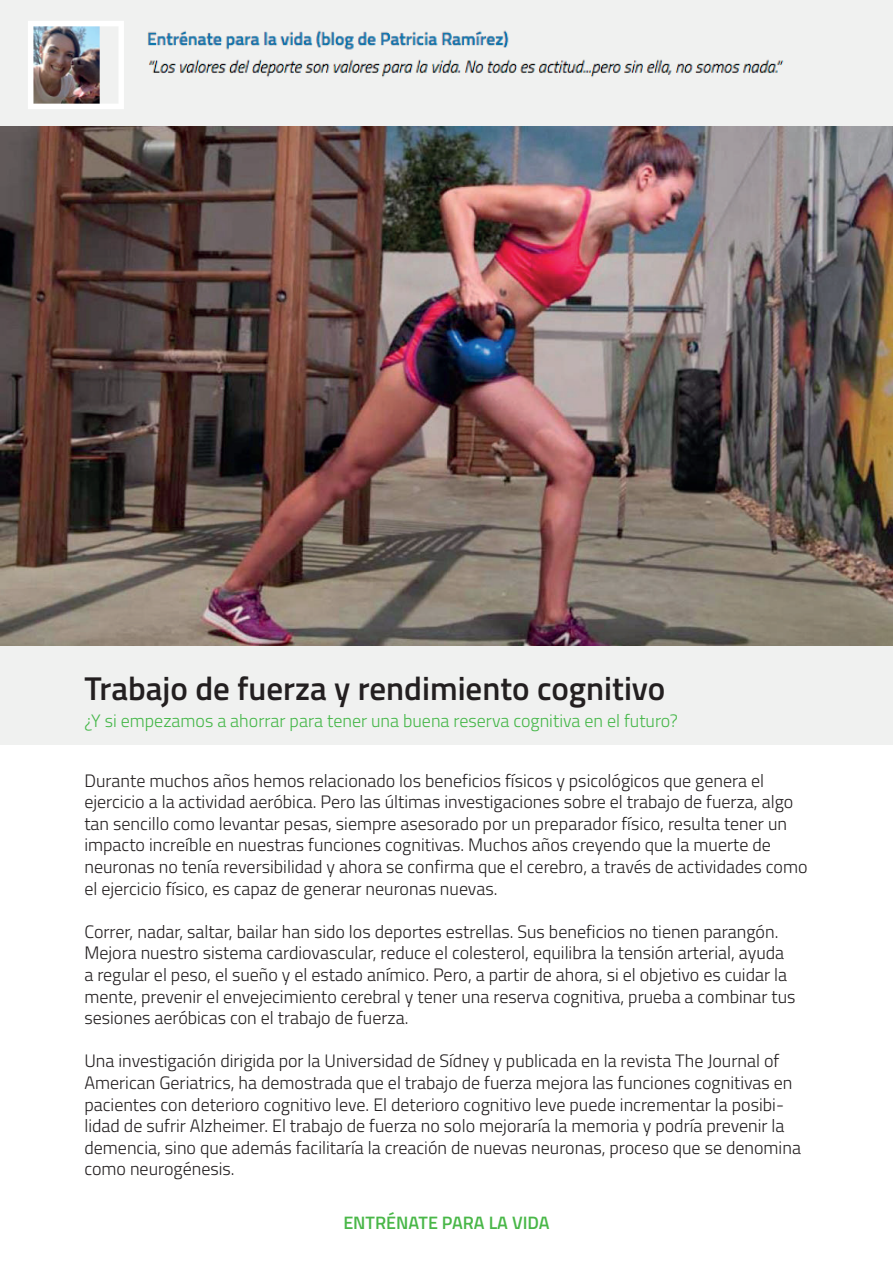
<style>
.page{position:relative;width:893px;height:1263px;background:#fff}
.page>*{position:absolute;margin:0;border:0;box-sizing:border-box;transform-origin:0 0}
.t1{font:600 33px "Titillium Web";color:#231f20}
.t2{font:300 18px/21.6px "Titillium Web";color:#231f20}
.t3{font:300 18px "Titillium Web";color:#45b749}
.t4{font:600 18px "Titillium Web";color:#49b748}
</style>
<div class="page">
<div style="left:0;top:0;width:893px;height:128px;background:#f0f1f0"></div>
<div style="left:1px;top:646px;width:892px;height:99px;background:#f0f1f0"></div>
<img style="left:28px;top:21px;width:756px;height:88px">
<img style="left:1px;top:127px;width:892px;height:519px">
<h1 class="t1" style="left:84px;top:664px;width:582px">Trabajo de fuerza y rendimiento cognitivo</h1>
<p class="t3" style="left:84px;top:708px;width:595px">¿Y si empezamos a ahorrar para tener una buena reserva cognitiva en el futuro?</p>
<p class="t2" style="left:84px;top:768px;width:725px">Durante muchos años hemos relacionado los beneficios físicos y psicológicos que genera el ejercicio a la actividad aeróbica. Pero las últimas investigaciones sobre el trabajo de fuerza, algo tan sencillo como levantar pesas, siempre asesorado por un preparador físico, resulta tener un impacto increíble en nuestras funciones cognitivas. Muchos años creyendo que la muerte de neuronas no tenía reversibilidad y ahora se confirma que el cerebro, a través de actividades como el ejercicio físico, es capaz de generar neuronas nuevas.</p>
<p class="t2" style="left:84px;top:920px;width:713px">Correr, nadar, saltar, bailar han sido los deportes estrellas. Sus beneficios no tienen parangón.<br>Mejora nuestro sistema cardiovascular, reduce el colesterol, equilibra la tensión arterial, ayuda a regular el peso, el sueño y el estado anímico. Pero, a partir de ahora, si el objetivo es cuidar la mente, prevenir el envejecimiento cerebral y tener una reserva cognitiva, prueba a combinar tus sesiones aeróbicas con el trabajo de fuerza.</p>
<p class="t2" style="left:84px;top:1049px;width:718px">Una investigación dirigida por la Universidad de Sídney y publicada en la revista The Journal of American Geriatrics, ha demostrada que el trabajo de fuerza mejora las funciones cognitivas en pacientes con deterioro cognitivo leve. El deterioro cognitivo leve puede incrementar la posibi&shy;lidad de sufrir Alzheimer. El trabajo de fuerza no solo mejoraría la memoria y podría prevenir la demencia, sino que además facilitaría la creación de nuevas neuronas, proceso que se denomina como neurogénesis.</p>
<p class="t4" style="left:343px;top:1209px;width:208px">ENTRÉNATE PARA LA VIDA</p>
</div>
